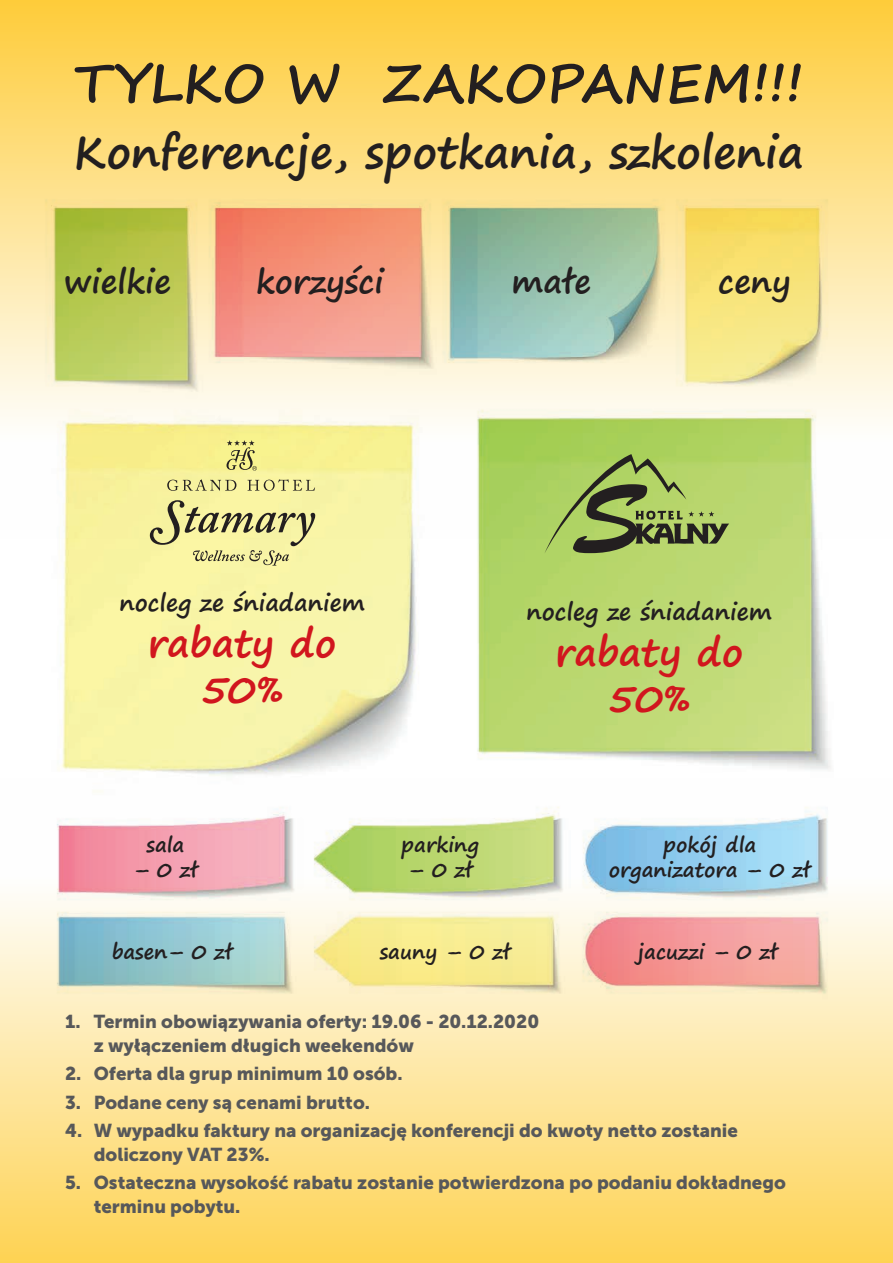
<style>
.page{position:relative;width:893px;height:1263px;background:#fff}
.page>*{position:absolute;margin:0;border:0;box-sizing:border-box;transform-origin:0 0}
.t1{font:700 52.95px "Segoe Print";color:#231f20}
.t2{font:700 43.95px "Segoe Print";color:#231f20}
.t3{font:700 38.25px/45.9px "Segoe Print";color:#d1161e;text-align:center}
.t4{font:700 31.95px "Segoe Print";color:#231f20}
.t5{font:700 23.25px "Segoe Print";color:#231f20}
.t6{font:700 20.25px/24.3px "Segoe Print";color:#231f20;text-align:center}
.txt_punkty{font:18.6px/23.7px "Museo Sans 900";color:#57585a}
</style>
<div class="page">
<div style="left:0;top:778px;width:893px;height:485px;background:linear-gradient(to bottom,#feffff,#fed459)"></div>
<div style="left:0;top:0;width:893px;height:539px;background:linear-gradient(to bottom,#fece40,#feffff)"></div>
<img style="left:22px;top:176px;width:848px;height:848px">
<svg style="left:544px;top:454px;width:185px;height:99px;background:#91aa56"></svg>
<svg style="left:150px;top:440px;width:165px;height:126px;background:#e0db8f"></svg>
<p class="t1" style="left:74px;top:35px;width:731px">TYLKO W ZAKOPANEM!!!</p>
<p class="t2" style="left:74px;top:112px;width:731px">Konferencje, spotkania, szkolenia</p>
<p class="t4" style="left:63px;top:252px;width:109px">wielkie</p>
<p class="t4" style="left:256px;top:252px;width:129px">korzyści</p>
<p class="t4" style="left:511px;top:252px;width:81px">małe</p>
<p class="t4" style="left:718px;top:252px;width:74px">ceny</p>
<p class="t5" style="left:119px;top:581px;width:247px">nocleg ze śniadaniem</p>
<p class="t3" style="left:148px;top:619px;width:190px">rabaty do<br>50%</p>
<p class="t5" style="left:526px;top:591px;width:247px">nocleg ze śniadaniem</p>
<p class="t3" style="left:555px;top:628px;width:190px">rabaty do<br>50%</p>
<p class="t6" style="left:147px;top:832px;width:39px">sala</p>
<p class="t6" style="left:133px;top:857px;width:66px">– 0 zł</p>
<p class="t6" style="left:401px;top:832px;width:79px">parking</p>
<p class="t6" style="left:408px;top:857px;width:66px">– 0 zł</p>
<p class="t6" style="left:609px;top:832px;width:203px">pokój dla organizatora – 0 zł</p>
<p class="t6" style="left:112px;top:939px;width:122px">basen– 0 zł</p>
<p class="t6" style="left:380px;top:939px;width:132px">sauny – 0 zł</p>
<p class="t6" style="left:638px;top:939px;width:141px">jacuzzi – 0 zł</p>
<p class="txt_punkty" style="left:94px;top:1010px;width:447px;text-indent:-29px">1. Termin obowiązywania oferty: 19.06 - 20.12.2020 z wyłączeniem długich weekendów</p>
<p class="txt_punkty" style="left:65px;top:1062px;width:339px">2. Oferta dla grup minimum 10 osób.</p>
<p class="txt_punkty" style="left:65px;top:1090px;width:306px">3. Podane ceny są cenami brutto.</p>
<p class="txt_punkty" style="left:94px;top:1118px;width:646px;text-indent:-29px">4. W wypadku faktury na organizację konferencji do kwoty netto zostanie doliczony VAT 23%.</p>
<p class="txt_punkty" style="left:94px;top:1170px;width:694px;text-indent:-29px">5. Ostateczna wysokość rabatu zostanie potwierdzona po podaniu dokładnego terminu pobytu.</p>
</div>
